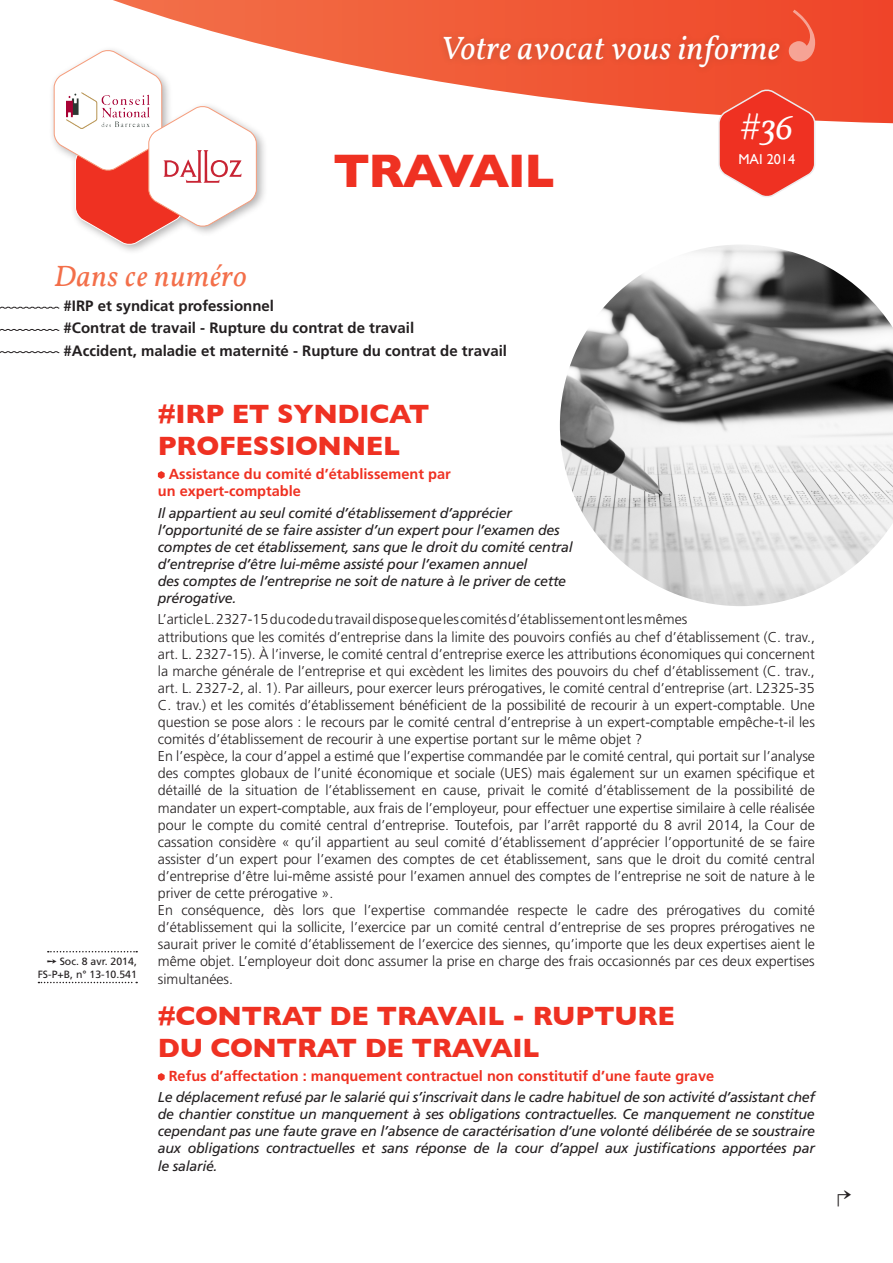
<style>
.page{position:relative;width:893px;height:1263px;background:#fff}
.page>*{position:absolute;margin:0;border:0;box-sizing:border-box;transform-origin:0 0}
._1-intro_titre{font:700 48px "Gill Sans";letter-spacing:-.03em;color:#ef3122}
.t1{font:italic 36px "Vollkorn";color:#fff}
._2-intro_votre_avoca{font:italic 33px "Vollkorn";letter-spacing:.01em;color:#fff}
._3-dans_cenuméro{font:italic 30px "Vollkorn";letter-spacing:.02em;color:#f36f4a}
.t2{font:28.8px "MS Mincho";color:#231f20}
._1-texte_titre{font:700 27px/32.4px "Gill Sans";letter-spacing:-.01em;color:#ef3122}
._4-intro_partie{font:700 15px "Frutiger";color:#231f20}
._2-texte_sous_titre{font:700 14.55px/17.4px "Frutiger";color:#ef3122}
._6-texte_texte{font:300 14.25px/17.1px "Frutiger";color:#231f20;text-align:justify}
._4-texte_chapo{font:italic 14.25px/17.1px "Frutiger";letter-spacing:-.02em;color:#231f20;text-align:justify}
._2-texte_sous_titre-2{font:italic 14.25px/17.1px "Frutiger";letter-spacing:-.02em;color:#231f20}
.t3{font:14.25px "Gill Sans";color:#fff}
._3-texte_source{font:10.5px/12.3px "Frutiger";color:#231f20;text-align:right}
</style>
<div class="page">
<svg style="left:0;top:351px;width:59px;height:2px"></svg>
<svg style="left:0;top:329px;width:59px;height:2px"></svg>
<svg style="left:0;top:306px;width:59px;height:3px"></svg>
<svg style="left:113px;top:0;width:780px;height:123px"></svg>
<div style="left:437px;top:29px;width:350px;height:46px;background:#ec5232"></div>
<div style="left:49px;top:46px;width:219px;height:210px;background:#231f20;opacity:.35"></div>
<svg style="left:54px;top:50px;width:203px;height:195px"></svg>
<img style="left:66px;top:93px;width:84px;height:35px">
<svg style="left:717px;top:88px;width:99px;height:109px;background:#f05547"></svg>
<svg style="left:48px;top:951px;width:89px;height:1px"></svg>
<svg style="left:38px;top:982px;width:99px;height:1px"></svg>
<svg style="left:158px;top:471px;width:7px;height:8px"></svg>
<svg style="left:158px;top:1073px;width:7px;height:8px"></svg>
<img style="left:560px;top:245px;width:333px;height:361px">
<svg style="left:789px;top:10px;width:26px;height:52px"></svg>
<p class="_2-intro_votre_avoca" style="left:440px;top:28px;width:341px">Votre avocat vous informe</p>
<p class="_1-intro_titre" style="left:333px;top:143px;width:223px">TRAVAIL</p>
<p class="t1" style="left:740px;top:105px;width:54px">#36</p>
<p class="t3" style="left:738px;top:151px;width:58px">MAI 2014</p>
<p class="_3-dans_cenuméro" style="left:54px;top:258px;width:194px">Dans ce numéro</p>
<p class="_4-intro_partie" style="left:64px;top:297px;width:212px">#IRP et syndicat professionnel</p>
<p class="_4-intro_partie" style="left:64px;top:319px;width:352px">#Contrat de travail - Rupture du contrat de travail</p>
<p class="_4-intro_partie" style="left:64px;top:342px;width:445px">#Accident, maladie et maternité - Rupture du contrat de travail</p>
<p class="_3-texte_source" style="left:38px;top:955px;width:101px">➙ Soc. 8 avr. 2014,<br>FS-P+B, n° 13-10.541</p>
<p class="_1-texte_titre" style="left:158px;top:397px;width:273px">#IRP ET SYNDICAT<br>PROFESSIONNEL</p>
<p class="_2-texte_sous_titre" style="left:158px;top:465px;width:294px;text-indent:11px">Assistance du comité d’établissement par un expert-comptable</p>
<p class="_2-texte_sous_titre-2" style="left:158px;top:504px;width:416px">Il appartient au seul comité d’établissement d’apprécier l’opportunité de se faire assister d’un expert pour l’examen des comptes de cet établissement, sans que le droit du comité central d’entreprise d’être lui-même assisté pour l’examen annuel<br>des comptes de l’entreprise ne soit de nature à le priver de cette prérogative.</p>
<p class="_6-texte_texte" style="left:158px;top:611px;width:659px;text-align:left">L’article L. 2327-15 du code du travail dispose que les comités d’établissement ont les mêmes<br>attributions que les comités d’entreprise dans la limite des pouvoirs confiés au chef d’établissement (C. trav., art. L. 2327-15). À l’inverse, le comité central d’entreprise exerce les attributions économiques qui concernent la marche générale de l’entreprise et qui excèdent les limites des pouvoirs du chef d’établissement (C. trav., art. L. 2327-2, al. 1). Par ailleurs, pour exercer leurs prérogatives, le comité central d’entreprise (art. L2325-35<br>C. trav.) et les comités d’établissement bénéficient de la possibilité de recourir à un expert-comptable. Une question se pose alors : le recours par le comité central d’entreprise à un expert-comptable empêche-t-il les comités d’établissement de recourir à une expertise portant sur le même objet ?</p>
<p class="_6-texte_texte" style="left:158px;top:748px;width:659px">En l’espèce, la cour d’appel a estimé que l’expertise commandée par le comité central, qui portait sur l’analyse des comptes globaux de l’unité économique et sociale (UES) mais également sur un examen spécifique et détaillé de la situation de l’établissement en cause, privait le comité d’établissement de la possibilité de mandater un expert-comptable, aux frais de l’employeur, pour effectuer une expertise similaire à celle réalisée pour le compte du comité central d’entreprise. Toutefois, par l’arrêt rapporté du 8 avril 2014, la Cour de cassation considère « qu’il appartient au seul comité d’établissement d’apprécier l’opportunité de se faire assister d’un expert pour l’examen des comptes de cet établissement, sans que le droit du comité central d’entreprise d’être lui-même assisté pour l’examen annuel des comptes de l’entreprise ne soit de nature à le priver de cette prérogative ».</p>
<p class="_6-texte_texte" style="left:158px;top:902px;width:659px">En conséquence, dès lors que l’expertise commandée respecte le cadre des prérogatives du comité d’établissement qui la sollicite, l’exercice par un comité central d’entreprise de ses propres prérogatives ne saurait priver le comité d’établissement de l’exercice des siennes, qu’importe que les deux expertises aient le même objet. L’employeur doit donc assumer la prise en charge des frais occasionnés par ces deux expertises simultanées.</p>
<p class="_1-texte_titre" style="left:158px;top:999px;width:519px">#CONTRAT DE TRAVAIL - RUPTURE<br>DU CONTRAT DE TRAVAIL</p>
<p class="_2-texte_sous_titre" style="left:169px;top:1067px;width:547px">Refus d’affectation : manquement contractuel non constitutif d’une faute grave</p>
<p class="_4-texte_chapo" style="left:158px;top:1089px;width:659px">Le déplacement refusé par le salarié qui s’inscrivait dans le cadre habituel de son activité d’assistant chef de chantier constitue un manquement à ses obligations contractuelles. Ce manquement ne constitue cependant pas une faute grave en l’absence de caractérisation d’une volonté délibérée de se soustraire aux obligations contractuelles et sans réponse de la cour d’appel aux justifications apportées par le salarié.</p>
<p class="t2" style="left:851px;top:1214px;width:16px;rotate:-180deg">↵</p>
</div>
